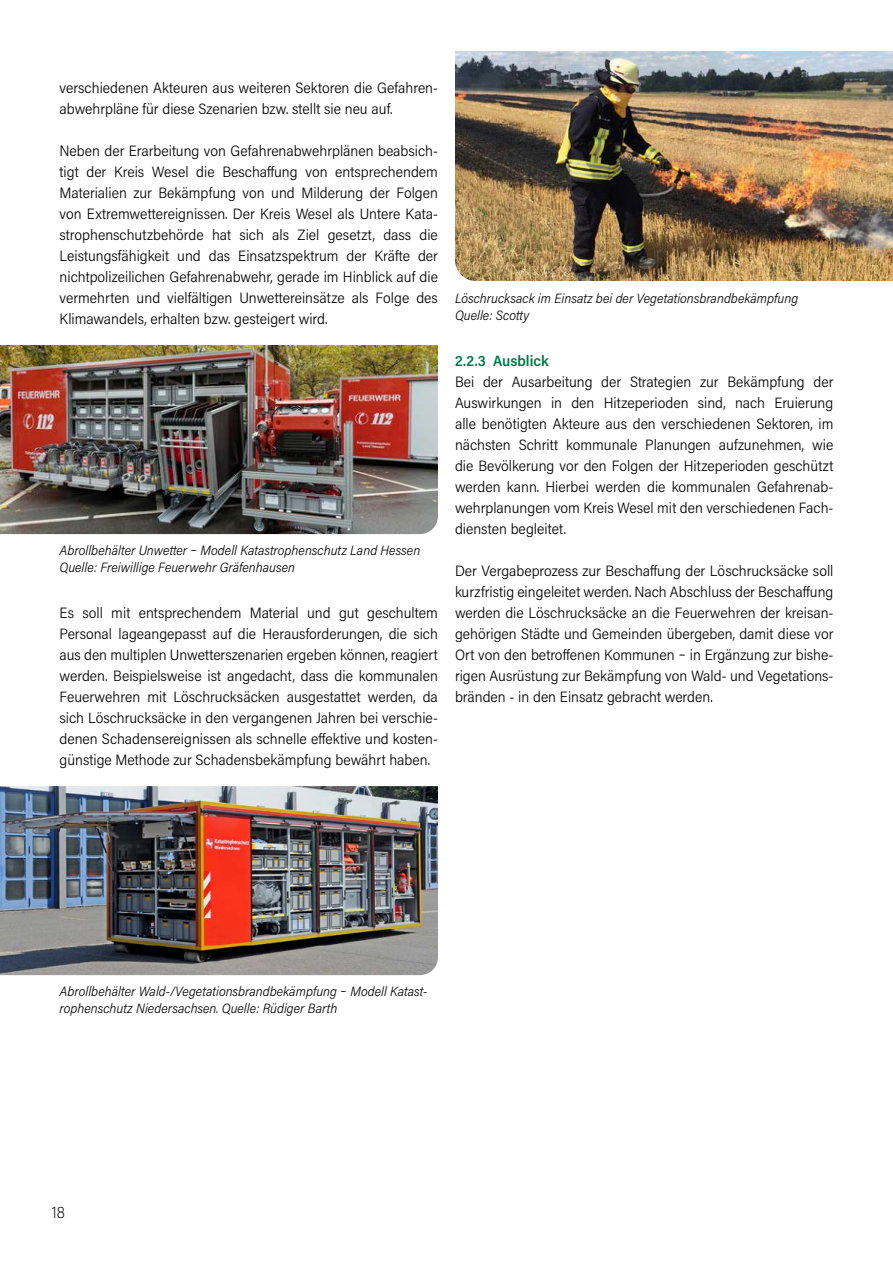
<style>
.page{position:relative;width:893px;height:1263px;background:#fff}
.page>*{position:absolute;margin:0;border:0;box-sizing:border-box;transform-origin:0 0}
.t1{font:200 16.5px "Acumin Pro Semi Cond";color:#000}
.t2{font:300 15px/21px "Acumin Pro Semi Cond";color:#000;text-align:justify}
.t3{font:600 15px "Acumin Pro Semi Cond";color:#007844}
.t4{font:italic 300 13.5px/16.5px "Acumin Pro Semi Cond";color:#000}
.s1{font-style:normal}
</style>
<div class="page">
<img style="left:0;top:345px;width:438px;height:189px">
<img style="left:0;top:786px;width:438px;height:189px">
<img style="left:455px;top:51px;width:438px;height:230px">
<p class="t2" style="left:60px;top:77px;width:380px">verschiedenen Akteuren aus weiteren Sektoren die Gefahren&shy;abwehrpläne für diese Szenarien bzw. stellt sie neu auf.</p>
<p class="t2" style="left:60px;top:140px;width:380px">Neben der Erarbeitung von Gefahrenabwehrplänen beabsich&shy;tigt der Kreis Wesel die Beschaffung von entsprechendem Materialien zur Bekämpfung von und Milderung der Folgen von Extremwettereignissen. Der Kreis Wesel als Untere Kata&shy;strophenschutzbehörde hat sich als Ziel gesetzt, dass die Leistungsfähigkeit und das Einsatzspektrum der Kräfte der nichtpolizeilichen Gefahrenabwehr, gerade im Hinblick auf die vermehrten und vielfältigen Unwettereinsätze als Folge des Klimawandels, erhalten bzw. gesteigert wird.</p>
<p class="t4" style="left:60px;top:541px;width:362px">Abrollbehälter Unwetter <span class="s1">‒</span> Modell Katastrophenschutz Land Hessen<br>Quelle: Freiwillige Feuerwehr Gräfenhausen</p>
<p class="t2" style="left:60px;top:602px;width:380px">Es soll mit entsprechendem Material und gut geschultem Personal lageangepasst auf die Herausforderungen, die sich aus den multiplen Unwetterszenarien ergeben können, reagiert werden. Beispielsweise ist angedacht, dass die kommunalen Feuerwehren mit Löschrucksäcken ausgestattet werden, da sich Löschrucksäcke in den vergangenen Jahren bei verschie&shy;denen Schadensereignissen als schnelle effektive und kosten&shy;günstige Methode zur Schadensbekämpfung bewährt haben.</p>
<p class="t4" style="left:455px;top:289px;width:345px">Löschrucksack im Einsatz bei der Vegetationsbrandbekämpfung<br>Quelle: Scotty</p>
<p class="t3" style="left:455px;top:350px;width:95px">2.2.3 Ausblick</p>
<p class="t2" style="left:455px;top:371px;width:380px">Bei der Ausarbeitung der Strategien zur Bekämpfung der Auswirkungen in den Hitzeperioden sind, nach Eruierung alle benötigten Akteure aus den verschiedenen Sektoren, im nächsten Schritt kommunale Planungen aufzunehmen, wie die Bevölkerung vor den Folgen der Hitzeperioden geschützt werden kann. Hierbei werden die kommunalen Gefahrenab&shy;wehrplanungen vom Kreis Wesel mit den verschiedenen Fach&shy;diensten begleitet.</p>
<p class="t2" style="left:455px;top:560px;width:380px">Der Vergabeprozess zur Beschaffung der Löschrucksäcke soll kurzfristig eingeleitet werden. Nach Abschluss der Beschaffung werden die Löschrucksäcke an die Feuerwehren der kreisan&shy;gehörigen Städte und Gemeinden übergeben, damit diese vor Ort von den betroffenen Kommunen ‒ in Ergänzung zur bishe&shy;rigen Ausrüstung zur Bekämpfung von Wald- und Vegetations&shy;bränden - in den Einsatz gebracht werden.</p>
<p class="t4" style="left:60px;top:982px;width:370px">Abrollbehälter Wald-/Vegetationsbrandbekämpfung <span class="s1">‒</span> Modell Katast&shy;rophenschutz Niedersachsen. Quelle: Rüdiger Barth</p>
<p class="t1" style="left:52px;top:1201px;width:15px">18</p>
</div>
